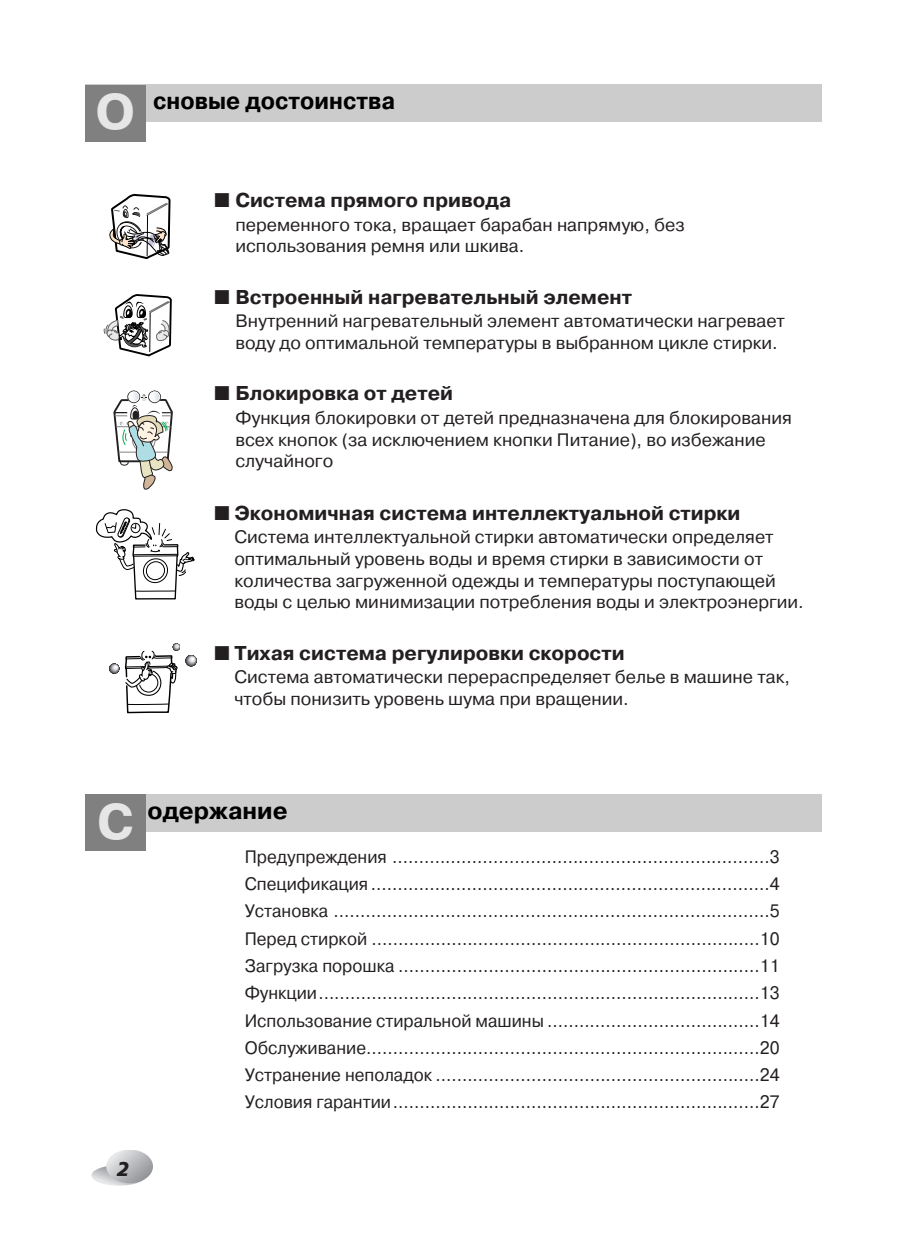
<style>
.page{position:relative;width:906px;height:1246px;background:#fff}
.page>*{position:absolute;margin:0;border:0;box-sizing:border-box;transform-origin:0 0}
.t1{font:700 50px "Pragmatica C";color:#e6e6e6}
.t2{font:700 24px "Pragmatica C";color:#000;scale:.94 1}
.t3{font:700 24px "Pragmatica C";color:#000}
.t4{font:700 20px "Pragmatica C";color:#231f20}
.t5{font:italic 900 20px "Frutiger";color:#231f20}
.t6{font:18px/27.2px "Pragmatica C";color:#231f20;text-align:justify;scale:.95 1}
.t7{font:18px/21.6px "Pragmatica C";color:#231f20}
</style>
<div class="page">
<div style="left:85px;top:794px;width:737px;height:38px;background:#ccc"></div>
<div style="left:85px;top:85px;width:737px;height:37px;background:#ccc"></div>
<div style="left:85px;top:85px;width:61px;height:57px;background:#808080"></div>
<div style="left:85px;top:794px;width:61px;height:57px;background:#808080"></div>
<svg style="left:91px;top:1165px;width:55px;height:21px"></svg>
<svg style="left:106px;top:1151px;width:47px;height:32px"></svg>
<svg style="left:109px;top:195px;width:62px;height:65px"></svg>
<svg style="left:104px;top:295px;width:68px;height:62px"></svg>
<svg style="left:113px;top:390px;width:60px;height:100px"></svg>
<div style="left:149px;top:392px;width:11px;height:10px;border:1px solid #fff;border-radius:50%"></div>
<svg style="left:95px;top:509px;width:100px;height:91px"></svg>
<div style="left:109px;top:663px;width:10px;height:11px;background:#414243;border-radius:50%"></div>
<div style="left:110px;top:664px;width:9px;height:9px;background:#656568;border-radius:50%"></div>
<div style="left:110px;top:664px;width:9px;height:8px;background:#747679;border-radius:50%"></div>
<div style="left:111px;top:665px;width:7px;height:7px;background:#8d8f92;border-radius:50%"></div>
<div style="left:111px;top:665px;width:7px;height:6px;background:#909295;border-radius:50%"></div>
<svg style="left:112px;top:665px;width:6px;height:6px"></svg>
<svg style="left:185px;top:655px;width:12px;height:11px"></svg>
<div style="left:186px;top:655px;width:10px;height:11px;background:#606063;border-radius:50%"></div>
<div style="left:187px;top:656px;width:9px;height:9px;background:#787a7d;border-radius:50%"></div>
<div style="left:187px;top:656px;width:9px;height:8px;background:#898b8e;border-radius:50%"></div>
<div style="left:188px;top:656px;width:7px;height:8px;background:#9c9ea1;border-radius:50%"></div>
<svg style="left:189px;top:657px;width:6px;height:6px"></svg>
<svg style="left:125px;top:644px;width:55px;height:70px"></svg>
<h1 class="t1" style="left:96px;top:94px;width:41px">О</h1>
<h2 class="t2" style="left:153px;top:92px;width:259px">сновые достоинства</h2>
<p class="t4" style="left:215px;top:193px;width:298px">■ Система прямого привода</p>
<p class="t7" style="left:235px;top:216px;width:451px">переменного тока, вращает барабан напрямую, без использования ремня или шкива.</p>
<p class="t4" style="left:215px;top:290px;width:419px">■ Встроенный нагревательный элемент</p>
<p class="t7" style="left:235px;top:312px;width:551px">Внутренний нагревательный элемент автоматически нагревает воду до оптимальной температуры в выбранном цикле стирки.</p>
<p class="t4" style="left:215px;top:386px;width:240px">■ Блокировка от детей</p>
<p class="t7" style="left:235px;top:409px;width:558px">Функция блокировки от детей предназначена для блокирования всех кнопок (за исключением кнопки Питание), во избежание случайного</p>
<p class="t4" style="left:215px;top:506px;width:527px">■ Экономичная система интеллектуальной стирки</p>
<p class="t7" style="left:234px;top:528px;width:571px">Система интеллектуальной стирки автоматически определяет оптимальный уровень воды и время стирки в зависимости от количества загруженной одежды и температуры поступающей воды с целью минимизации потребления воды и электроэнергии.</p>
<p class="t4" style="left:215px;top:645px;width:412px">■ Тихая система регулировки скорости</p>
<p class="t7" style="left:234px;top:668px;width:557px">Система автоматически перераспределяет белье в машине так, чтобы понизить уровень шума при вращении.</p>
<h1 class="t1" style="left:97px;top:803px;width:38px">С</h1>
<h2 class="t3" style="left:148px;top:802px;width:142px">одержание</h2>
<p class="t6" style="left:245px;top:845px;width:565px">Предупреждения .......................................................................3<br>Спецификация ...........................................................................4<br>Установка ..................................................................................5<br>Перед стиркой .........................................................................10<br>Загрузка порошка ....................................................................11<br>Функции...................................................................................13<br>Использование стиральной машины ........................................14<br>Обслуживание..........................................................................20<br>Устранение неполадок .............................................................24<br>Условия гарантии.....................................................................27</p>
<p class="t5" style="left:117px;top:1161px;width:14px">2</p>
</div>
